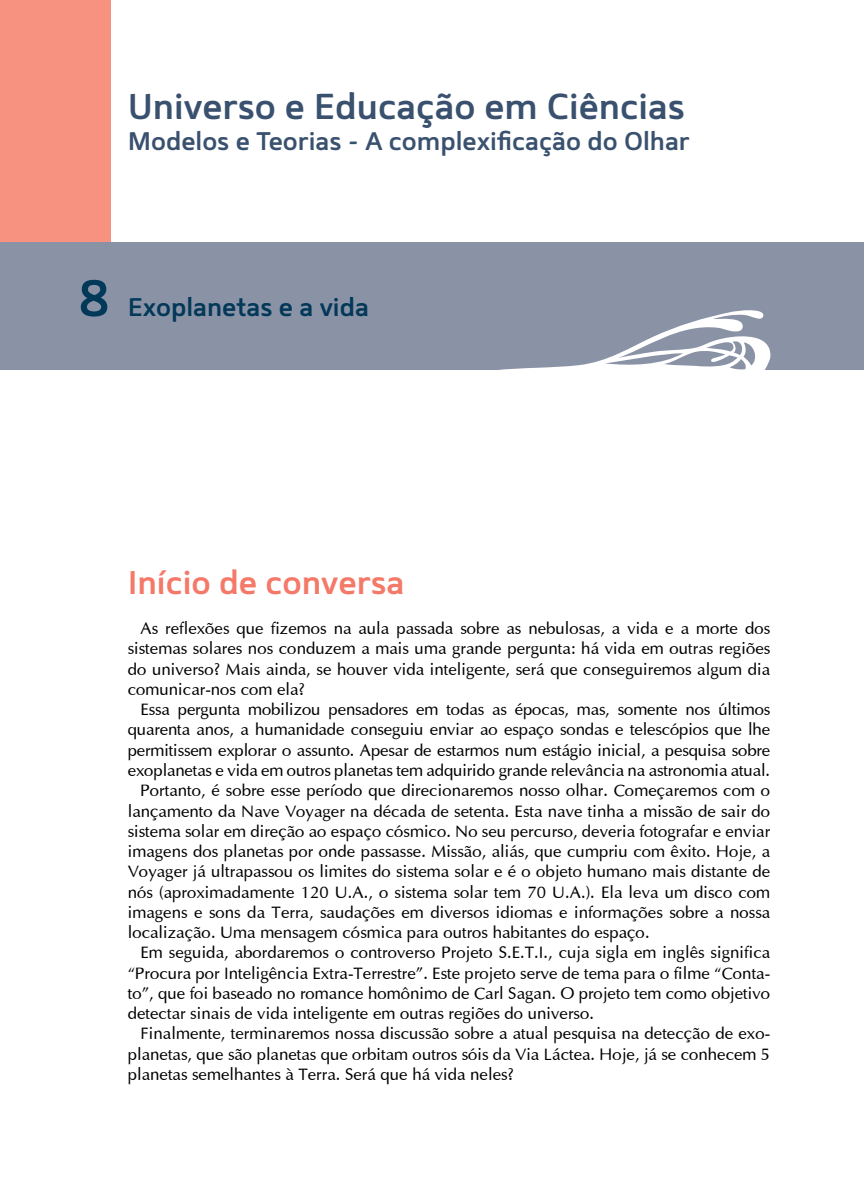
<style>
.page{position:relative;width:864px;height:1187px;background:#fff}
.page>*{position:absolute;margin:0;border:0;box-sizing:border-box;transform-origin:0 0}
.t1{font:600 36px "Mentone";color:#39516e}
.t2{font:600 33px "Mentone";color:#f47968}
.t3{font:600 25.5px "Mentone";color:#39516e}
.t4{font:600 25.5px "Mentone";color:#023858}
.t5{font:16.8px/20.2px "Optima";color:#000;text-align:justify}
.s1{font-size:51px}
</style>
<div class="page">
<div style="left:0;top:0;width:110px;height:291px;background:#f6927f"></div>
<div style="left:0;top:242px;width:863px;height:128px;background:#8a92a6"></div>
<svg style="left:499px;top:310px;width:272px;height:60px"></svg>
<h1 class="t1" style="left:128px;top:84px;width:558px">Universo e Educação em Ciências</h1>
<h3 class="t3" style="left:128px;top:125px;width:563px">Modelos e Teorias - A complexificação do Olhar</h3>
<h3 class="t4" style="left:78px;top:291px;width:292px"><span class="s1">8</span> Exoplanetas e a vida</h3>
<h2 class="t2" style="left:128px;top:561px;width:278px">Início de conversa</h2>
<p class="t5" style="left:128px;top:618px;width:643px;text-indent:13px">As reflexões que fizemos na aula passada sobre as nebulosas, a vida e a morte dos sistemas solares nos conduzem a mais uma grande pergunta: há vida em outras regiões do universo? Mais ainda, se houver vida inteligente, será que conseguiremos algum dia comunicar-nos com ela?</p>
<p class="t5" style="left:140px;top:699px;width:631px">Essa pergunta mobilizou pensadores em todas as épocas, mas, somente nos últimos</p>
<p class="t5" style="left:128px;top:719px;width:643px">quarenta anos, a humanidade conseguiu enviar ao espaço sondas e telescópios que lhe</p>
<p class="t5" style="left:128px;top:739px;width:643px">permitissem explorar o assunto. Apesar de estarmos num estágio inicial, a pesquisa sobre</p>
<p class="t5" style="left:128px;top:760px;width:643px">exoplanetas e vida em outros planetas tem adquirido grande relevância na astronomia atual.</p>
<p class="t5" style="left:140px;top:780px;width:631px">Portanto, é sobre esse período que direcionaremos nosso olhar. Começaremos com o</p>
<p class="t5" style="left:128px;top:800px;width:643px">lançamento da Nave Voyager na década de setenta. Esta nave tinha a missão de sair do</p>
<p class="t5" style="left:128px;top:820px;width:643px">sistema solar em direção ao espaço cósmico. No seu percurso, deveria fotografar e enviar</p>
<p class="t5" style="left:128px;top:841px;width:643px">imagens dos planetas por onde passasse. Missão, aliás, que cumpriu com êxito. Hoje, a</p>
<p class="t5" style="left:128px;top:861px;width:643px">Voyager já ultrapassou os limites do sistema solar e é o objeto humano mais distante de</p>
<p class="t5" style="left:128px;top:881px;width:643px">nós (aproximadamente 120 U.A., o sistema solar tem 70 U.A.). Ela leva um disco com</p>
<p class="t5" style="left:128px;top:901px;width:643px">imagens e sons da Terra, saudações em diversos idiomas e informações sobre a nossa</p>
<p class="t5" style="left:128px;top:922px;width:523px">localização. Uma mensagem cósmica para outros habitantes do espaço.</p>
<p class="t5" style="left:140px;top:942px;width:631px">Em seguida, abordaremos o controverso Projeto S.E.T.I., cuja sigla em inglês significa</p>
<p class="t5" style="left:128px;top:962px;width:643px">“Procura por Inteligência Extra-Terrestre”. Este projeto serve de tema para o filme “Conta-</p>
<p class="t5" style="left:128px;top:982px;width:643px">to”, que foi baseado no romance homônimo de Carl Sagan. O projeto tem como objetivo</p>
<p class="t5" style="left:128px;top:1003px;width:467px">detectar sinais de vida inteligente em outras regiões do universo.</p>
<p class="t5" style="left:140px;top:1023px;width:631px">Finalmente, terminaremos nossa discussão sobre a atual pesquisa na detecção de exo-</p>
<p class="t5" style="left:128px;top:1043px;width:643px">planetas, que são planetas que orbitam outros sóis da Via Láctea. Hoje, já se conhecem 5</p>
<p class="t5" style="left:128px;top:1063px;width:387px">planetas semelhantes à Terra. Será que há vida neles?</p>
</div>
